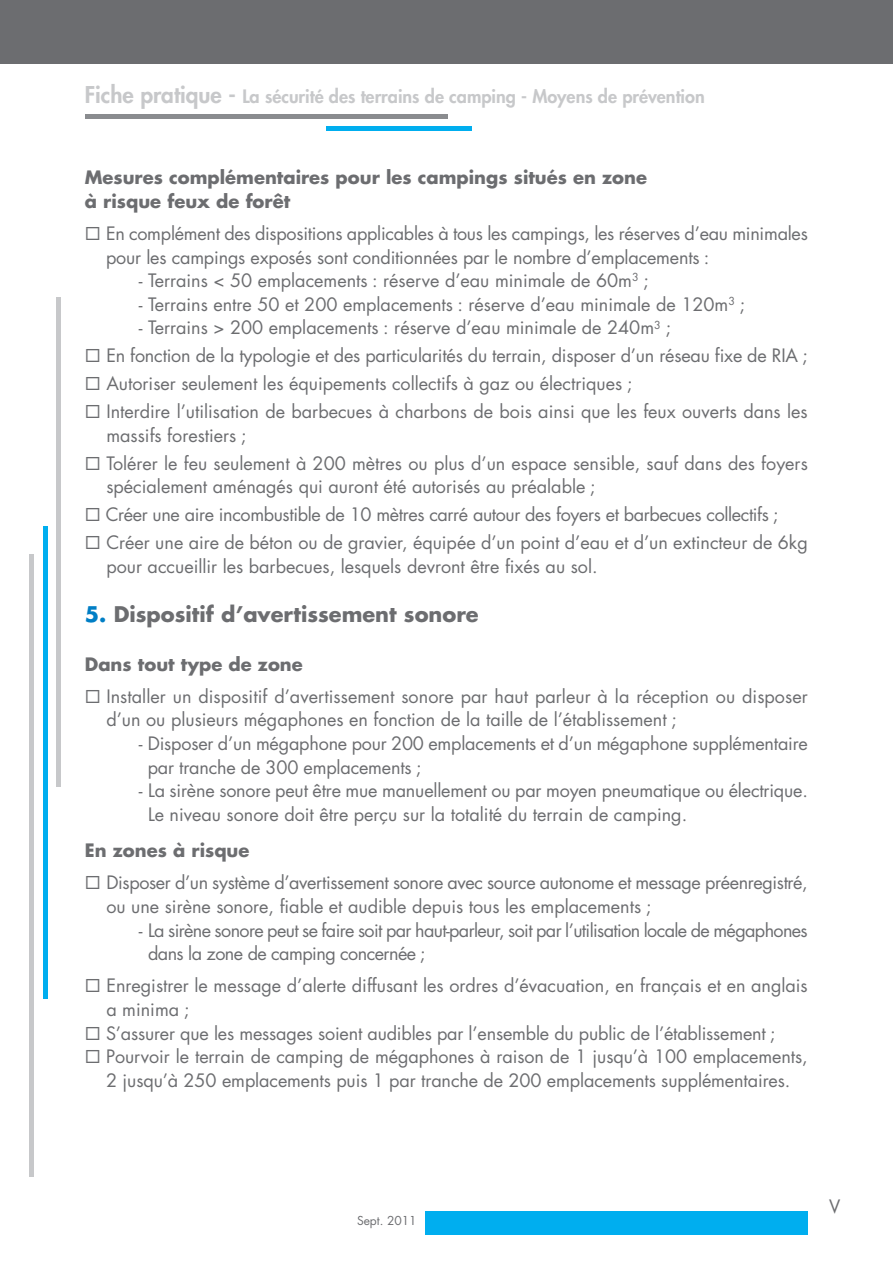
<style>
.page{position:relative;width:893px;height:1263px;background:#fff}
.page>*{position:absolute;margin:0;border:0;box-sizing:border-box;transform-origin:0 0}
.t1{font:700 21px "Futura";color:#6c6d70}
.t2{font:18px/23.7px "Futura";color:#6c6d70}
.t3{font:18px/23.7px "Futura";letter-spacing:-.02em;color:#6c6d70}
.t4{font:18px/23.7px "Futura";letter-spacing:-.035em;color:#6c6d70}
.t5{font:700 18px/23.4px "Futura";color:#6c6d70}
.t6{font:800 18px "Futura";color:#c7c8ca}
.t7{font:12px "Futura";color:#6c6d70}
.s1{font-size:22.5px}
.s2{color:#007ec5}
</style>
<div class="page">
<hr style="left:56px;top:297px;width:4px;height:489px;background:#c7c8ca">
<hr style="left:43px;top:527px;width:4px;height:472px;background:#00aeef">
<hr style="left:30px;top:555px;width:4px;height:622px;background:#c7c8ca">
<div style="left:0;top:0;width:892px;height:63px;background:#6c6d70"></div>
<hr style="left:85px;top:114px;width:363px;height:4px;background:#8a8c8f">
<hr style="left:327px;top:126px;width:145px;height:4px;background:#00aeef">
<div style="left:425px;top:1211px;width:383px;height:24px;background:#00aeef"></div>
<p class="t6" style="left:85px;top:88px;width:621px"><span class="s1">Fiche pratique -</span> La sécurité des terrains de camping - Moyens de prévention</p>
<p class="t5" style="left:85px;top:167px;width:564px">Mesures complémentaires pour les campings situés en zone à risque feux de forêt</p>
<p class="t2" style="left:106px;top:223px;width:703px;text-indent:-21px">◻ En complément des dispositions applicables à tous les campings, les réserves d’eau minimales pour les campings exposés sont conditionnées par le nombre d’emplacements :</p>
<p class="t2" style="left:139px;top:270px;width:511px">- Terrains &lt; 50 emplacements : réserve d’eau minimale de 60m<sup>3</sup> ;</p>
<p class="t2" style="left:139px;top:294px;width:608px">- Terrains entre 50 et 200 emplacements : réserve d’eau minimale de 120m<sup>3</sup> ;</p>
<p class="t2" style="left:139px;top:318px;width:533px">- Terrains &gt; 200 emplacements : réserve d’eau minimale de 240m<sup>3</sup> ;</p>
<p class="t2" style="left:85px;top:345px;width:724px">◻ En fonction de la typologie et des particularités du terrain, disposer d’un réseau fixe de RIA ;</p>
<p class="t2" style="left:85px;top:373px;width:549px">◻ Autoriser seulement les équipements collectifs à gaz ou électriques ;</p>
<p class="t2" style="left:106px;top:401px;width:703px;text-indent:-22px">◻ Interdire l’utilisation de barbecues à charbons de bois ainsi que les feux ouverts dans les massifs forestiers ;</p>
<p class="t2" style="left:106px;top:453px;width:703px;text-indent:-22px">◻ Tolérer le feu seulement à 200 mètres ou plus d’un espace sensible, sauf dans des foyers spécialement aménagés qui auront été autorisés au préalable ;</p>
<p class="t3" style="left:85px;top:504px;width:695px">◻ Créer une aire incombustible de 10 mètres carré autour des foyers et barbecues collectifs ;</p>
<p class="t2" style="left:106px;top:532px;width:703px;text-indent:-22px">◻ Créer une aire de béton ou de gravier, équipée d’un point d’eau et d’un extincteur de 6kg pour accueillir les barbecues, lesquels devront être fixés au sol.</p>
<p class="t1" style="left:85px;top:605px;width:395px"><span class="s2">5.</span> Dispositif d’avertissement sonore</p>
<p class="t5" style="left:85px;top:654px;width:219px">Dans tout type de zone</p>
<p class="t2" style="left:106px;top:686px;width:703px;text-indent:-22px">◻ Installer un dispositif d’avertissement sonore par haut parleur à la réception ou disposer d’un ou plusieurs mégaphones en fonction de la taille de l’établissement ;</p>
<p class="t2" style="left:148px;top:733px;width:662px;text-indent:-9px">- Disposer d’un mégaphone pour 200 emplacements et d’un mégaphone supplémentaire par tranche de 300 emplacements ;</p>
<p class="t2" style="left:148px;top:780px;width:661px;text-indent:-9px">- La sirène sonore peut être mue manuellement ou par moyen pneumatique ou électrique.<br>Le niveau sonore doit être perçu sur la totalité du terrain de camping.</p>
<p class="t5" style="left:85px;top:840px;width:166px">En zones à risque</p>
<p class="t3" style="left:106px;top:872px;width:703px;text-indent:-22px">◻ Disposer d’un système d’avertissement sonore avec source autonome et message préenregistré, ou une sirène sonore, fiable et audible depuis tous les emplacements ;</p>
<p class="t4" style="left:148px;top:920px;width:661px;text-indent:-9px">- La sirène sonore peut se faire soit par haut-parleur, soit par l’utilisation locale de mégaphones dans la zone de camping concernée ;</p>
<p class="t2" style="left:106px;top:975px;width:703px;text-indent:-22px">◻ Enregistrer le message d’alerte diffusant les ordres d’évacuation, en français et en anglais a minima ;</p>
<p class="t2" style="left:85px;top:1023px;width:692px">◻ S’assurer que les messages soient audibles par l’ensemble du public de l’établissement ;</p>
<p class="t2" style="left:85px;top:1046px;width:724px;text-align:center">◻ Pourvoir le terrain de camping de mégaphones à raison de 1 jusqu’à 100 emplacements,<br>2 jusqu’à 250 emplacements puis 1 par tranche de 200 emplacements supplémentaires.</p>
<p class="t7" style="left:357px;top:1215px;width:61px">Sept. 2011</p>
<p class="t2" style="left:829px;top:1196px;width:13px">V</p>
</div>
